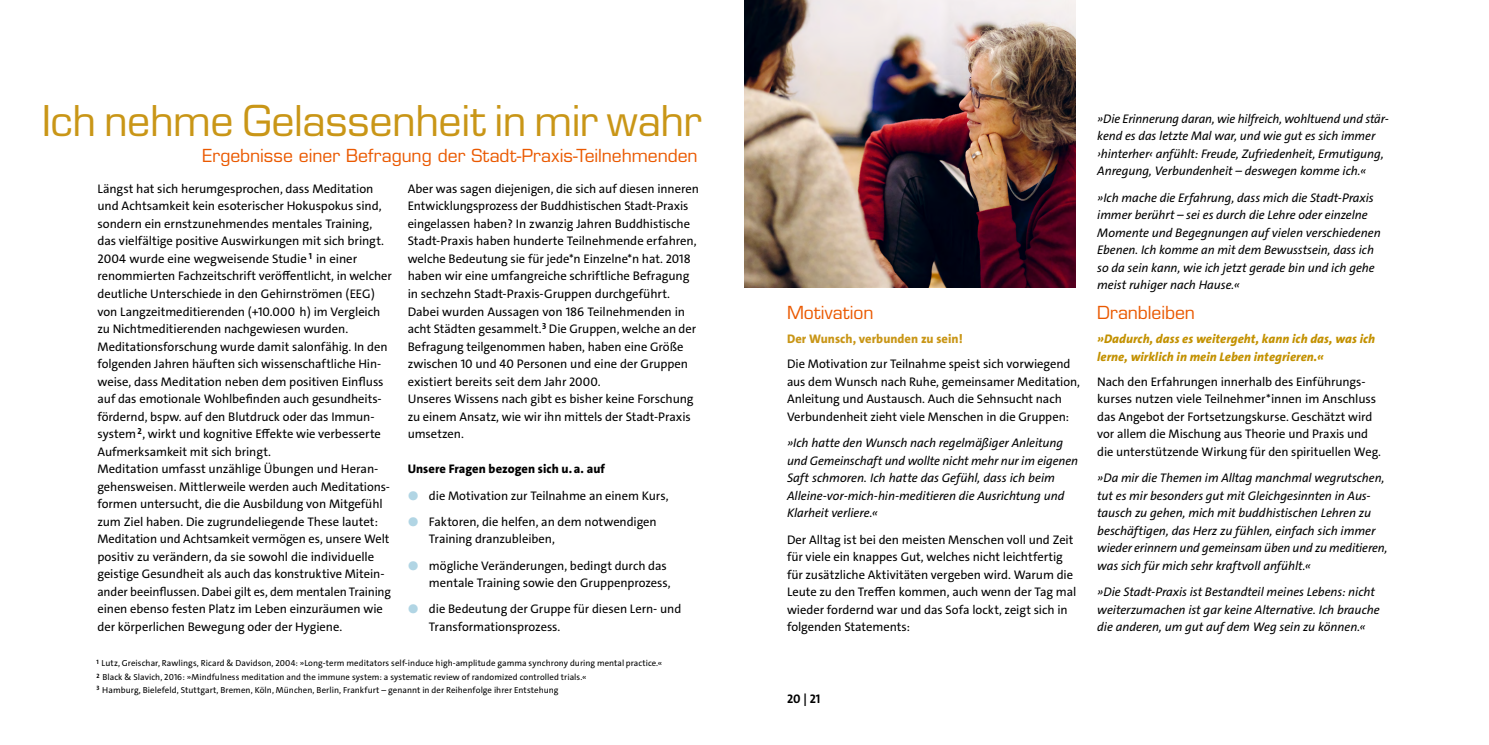
<style>
.page{position:relative;width:1489px;height:745px;background:#fff}
.page>*{position:absolute;margin:0;border:0;box-sizing:border-box;transform-origin:0 0}
.t1{font:41.25px "Eurostile LT Std";letter-spacing:-.01em;color:#c99617}
.t2{font:17.5px "Eurostile LT Std";color:#ea5901}
.t3{font:12.5px/17.5px "The Sans C4 s";letter-spacing:-.005em;color:#000}
.t4{font:italic 12.5px/17.5px "The Sans C4 s";letter-spacing:-.005em;color:#000}
.t5{font:italic 800 12.5px/17.5px "The Sans C4 s";letter-spacing:.005em;color:#c39101}
.t6{font:800 12.5px "The Sans C4 s";letter-spacing:.005em;color:#c99617}
.t7{font:700 12.5px "The Sans C4 s";color:#000}
.t8{font:8.75px/13.8px "The Sans C4 s";letter-spacing:.01em;color:#000}
.s1{font-weight:800}
.s2{font-weight:800;color:#b1d5e4}
</style>
<div class="page">
<img style="left:744px;top:0;width:331px;height:287px">
<h1 class="t1" style="left:42px;top:96px;width:661px">Ich nehme Gelassenheit in mir wahr</h1>
<h2 class="t2" style="left:202px;top:145px;width:496px">Ergebnisse einer Befragung der Stadt-Praxis-Teilnehmenden</h2>
<p class="t3" style="left:407px;top:180px;width:293px">Aber was sagen diejenigen, die sich auf diesen inneren Entwicklungsprozess der Buddhistischen Stadt-Praxis eingelassen haben? In zwanzig Jahren Buddhistische Stadt-Praxis haben hunderte Teilnehmende erfahren, welche Bedeutung sie für jede*n Einzelne*n hat. 2018 haben wir eine umfangreiche schriftliche Befragung in sechzehn Stadt-Praxis-Gruppen durchgeführt.<br>Dabei wurden Aussagen von 186 Teilnehmenden in acht Städten gesammelt.<sup>3</sup> Die Gruppen, welche an der Befragung teilgenommen haben, haben eine Größe zwischen 10 und 40 Personen und eine der Gruppen existiert bereits seit dem Jahr 2000.<br>Unseres Wissens nach gibt es bisher keine Forschung zu einem Ansatz, wie wir ihn mittels der Stadt-Praxis umsetzen.</p>
<p class="t3" style="left:407px;top:455px;width:262px;line-height:26.2px"><span class="s1">Unsere Fragen bezogen sich u. a. auf<br></span><span class="s2">◼</span> die Motivation zur Teilnahme an einem Kurs, <span class="s2">◼</span> Faktoren, die helfen, an dem notwendigen</p>
<p class="t3" style="left:407px;top:525px;width:260px;line-height:26.2px;text-indent:21px">Training dranzubleiben,<br><span class="s2">◼</span> mögliche Veränderungen, bedingt durch das</p>
<p class="t3" style="left:407px;top:569px;width:275px;line-height:26.2px;text-indent:21px">mentale Training sowie den Gruppenprozess, <span class="s2">◼</span> die Bedeutung der Gruppe für diesen Lern- und</p>
<p class="t3" style="left:429px;top:617px;width:133px">Transformationsprozess.</p>
<p class="t3" style="left:97px;top:180px;width:296px">Längst hat sich herumgesprochen, dass Meditation und Achtsamkeit kein esoterischer Hokuspokus sind, sondern ein ernstzunehmendes mentales Training, das vielfältige positive Auswirkungen mit sich bringt.<br>2004 wurde eine wegweisende Studie <sup>1</sup> in einer renommierten Fachzeitschrift veröffentlicht, in welcher deutliche Unterschiede in den Gehirnströmen (EEG) von Langzeitmeditierenden (+10.000 h) im Vergleich zu Nichtmeditierenden nachgewiesen wurden.<br>Meditationsforschung wurde damit salonfähig. In den folgenden Jahren häuften sich wissenschaftliche Hin&shy;weise, dass Meditation neben dem positiven Einfluss auf das emotionale Wohlbefinden auch gesundheits&shy;fördernd, bspw. auf den Blutdruck oder das Immun&shy;system <sup>2</sup>, wirkt und kognitive Effekte wie verbesserte Aufmerksamkeit mit sich bringt.<br>Meditation umfasst unzählige Übungen und Heran&shy;gehensweisen. Mittlerweile werden auch Meditations&shy;formen untersucht, die die Ausbildung von Mitgefühl zum Ziel haben. Die zugrundeliegende These lautet:<br>Meditation und Achtsamkeit vermögen es, unsere Welt positiv zu verändern, da sie sowohl die individuelle geistige Gesundheit als auch das konstruktive Mitein&shy;ander beeinflussen. Dabei gilt es, dem mentalen Training einen ebenso festen Platz im Leben einzuräumen wie der körperlichen Bewegung oder der Hygiene.</p>
<p class="t8" style="left:97px;top:656px;width:567px"><sup>1</sup> Lutz, Greischar, Rawlings, Ricard &amp; Davidson, 2004: »Long-term meditators self-induce high-amplitude gamma synchrony during mental practice.«<br><sup>2</sup> Black &amp; Slavich, 2016: »Mindfulness meditation and the immune system: a systematic review of randomized controlled trials.«</p>
<p class="t8" style="left:97px;top:682px;width:463px"><sup>3</sup> Hamburg, Bielefeld, Stuttgart, Bremen, Köln, München, Berlin, Frankfurt – genannt in der Reihenfolge ihrer Entstehung</p>
<h2 class="t2" style="left:787px;top:302px;width:88px">Motivation</h2>
<p class="t6" style="left:787px;top:331px;width:177px">Der Wunsch, verbunden zu sein!</p>
<p class="t3" style="left:787px;top:355px;width:294px">Die Motivation zur Teilnahme speist sich vorwiegend aus dem Wunsch nach Ruhe, gemeinsamer Meditation, Anleitung und Austausch. Auch die Sehnsucht nach Verbundenheit zieht viele Menschen in die Gruppen:</p>
<p class="t4" style="left:787px;top:434px;width:293px">»Ich hatte den Wunsch nach regelmäßiger Anleitung und Gemeinschaft und wollte nicht mehr nur im eigenen Saft schmoren. Ich hatte das Gefühl, dass ich beim Alleine-vor-mich-hin-meditieren die Ausrichtung und Klarheit verliere.«</p>
<p class="t3" style="left:787px;top:530px;width:291px">Der Alltag ist bei den meisten Menschen voll und Zeit für viele ein knappes Gut, welches nicht leichtfertig für zusätzliche Aktivitäten vergeben wird. Warum die Leute zu den Treffen kommen, auch wenn der Tag mal wieder fordernd war und das Sofa lockt, zeigt sich in folgenden Statements:</p>
<p class="t4" style="left:1097px;top:110px;width:293px">»Die Erinnerung daran, wie hilfreich, wohltuend und stär&shy;kend es das letzte Mal war, und wie gut es sich immer ›hinterher‹ anfühlt: Freude, Zufriedenheit, Ermutigung, Anregung, Verbundenheit – deswegen komme ich.«</p>
<p class="t4" style="left:1097px;top:189px;width:285px">»Ich mache die Erfahrung, dass mich die Stadt-Praxis immer berührt – sei es durch die Lehre oder einzelne Momente und Begegnungen auf vielen verschiedenen Ebenen. Ich komme an mit dem Bewusstsein, dass ich so da sein kann, wie ich jetzt gerade bin und ich gehe meist ruhiger nach Hause.«</p>
<h2 class="t2" style="left:1097px;top:302px;width:99px">Dranbleiben</h2>
<p class="t5" style="left:1097px;top:330px;width:279px">»Dadurch, dass es weitergeht, kann ich das, was ich lerne, wirklich in mein Leben integrieren.«</p>
<p class="t3" style="left:1097px;top:372px;width:285px">Nach den Erfahrungen innerhalb des Einführungs&shy;kurses nutzen viele Teilnehmer*innen im Anschluss das Angebot der Fortsetzungskurse. Geschätzt wird vor allem die Mischung aus Theorie und Praxis und die unterstützende Wirkung für den spirituellen Weg.</p>
<p class="t4" style="left:1097px;top:469px;width:292px">»Da mir die Themen im Alltag manchmal wegrutschen, tut es mir besonders gut mit Gleichgesinnten in Aus&shy;tausch zu gehen, mich mit buddhistischen Lehren zu beschäftigen, das Herz zu fühlen, einfach sich immer wieder erinnern und gemeinsam üben und zu meditieren, was sich für mich sehr kraftvoll anfühlt.«</p>
<p class="t4" style="left:1097px;top:582px;width:284px">»Die Stadt-Praxis ist Bestandteil meines Lebens: nicht weiterzumachen ist gar keine Alternative. Ich brauche die anderen, um gut auf dem Weg sein zu können.«</p>
<p class="t7" style="left:787px;top:690px;width:35px">20 | 21</p>
</div>
